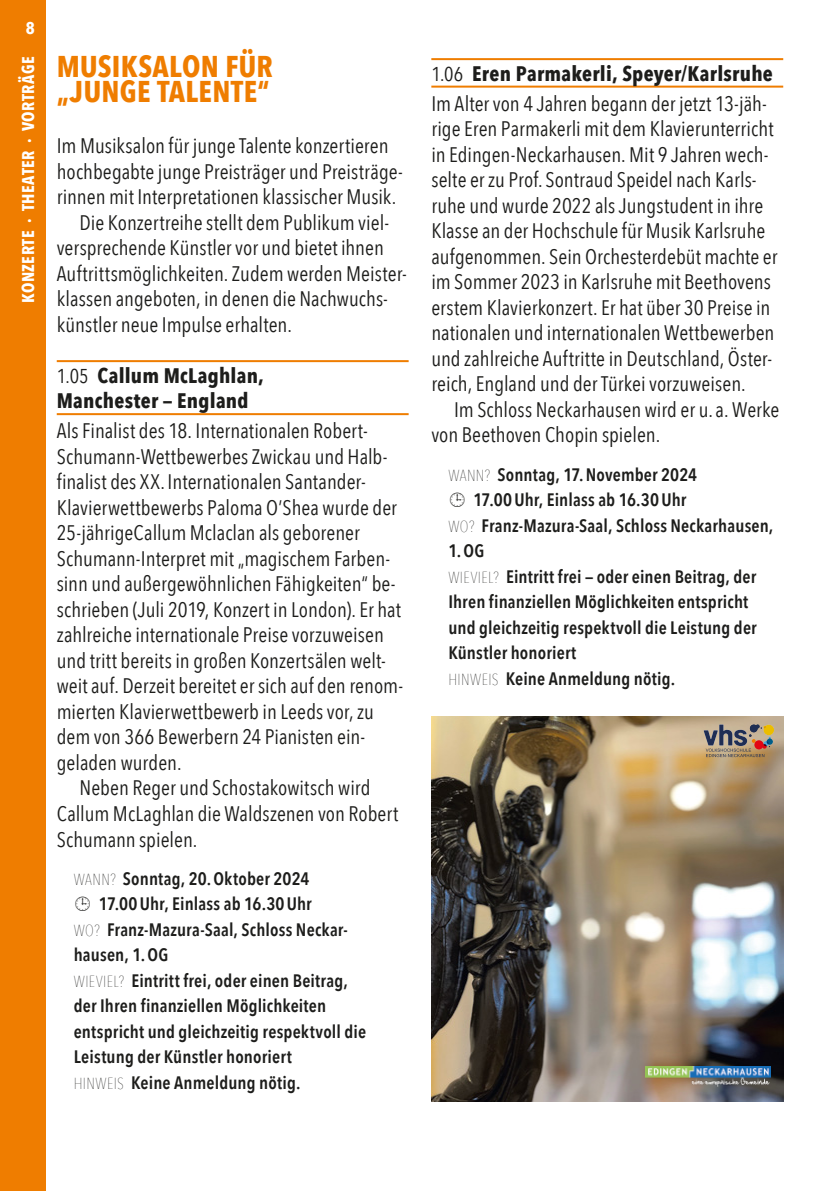
<style>
.page{position:relative;width:840px;height:1191px;background:#fff}
.page>*{position:absolute;margin:0;border:0;box-sizing:border-box;transform-origin:0 0}
.t1{font:700 30px/25.6px "Avenir Next Condensed";letter-spacing:.01em;color:#ef7d00}
.t2{font:21px/25.6px "Avenir Next Condensed";color:#1d1d1b}
.t3{font:700 21px/25.6px "Avenir Next Condensed";letter-spacing:.015em;color:#1d1d1b}
.t4{font:600 18px "Avenir Next Condensed";letter-spacing:.01em;color:#1d1d1b}
.t5{font:700 17px "Avenir Next Condensed";letter-spacing:.025em;color:#fff}
.s1{font-weight:400;font-size:20px}
.s2{font-weight:200;font-size:16px}
.s3{font-size:20px}
.s4{font-weight:700}
</style>
<div class="page">
<div style="left:0;top:0;width:45px;height:1191px;background:#ef7d00"></div>
<hr style="left:57px;top:360px;width:351px;height:2px;background:#ef7d00">
<hr style="left:57px;top:413px;width:351px;height:2px;background:#ef7d00">
<hr style="left:431px;top:86px;width:351px;height:2px;background:#ef7d00">
<hr style="left:431px;top:58px;width:351px;height:2px;background:#ef7d00">
<img style="left:431px;top:716px;width:351px;height:385px">
<img style="left:644px;top:1066px;width:125px;height:20px">
<div style="left:766px;top:738px;width:6px;height:7px;background:#005d89;border-radius:50%"></div>
<div style="left:763px;top:724px;width:10px;height:11px;background:#ebbd00;border-radius:50%"></div>
<svg style="left:703px;top:724px;width:67px;height:33px;background:#9b8774"></svg>
<p class="t5" style="left:26px;top:18px;width:10px">8</p>
<p class="t5" style="left:18px;top:303px;width:248px;rotate:-90deg">KONZERTE · THEATER · VORTRÄGE</p>
<h1 class="t1" style="left:57px;top:53px;width:217px">MUSIKSALON FÜR „JUNGE TALENTE“</h1>
<p class="t2" style="left:57px;top:132px;width:333px">Im Musiksalon für junge Talente konzertieren</p>
<p class="t2" style="left:57px;top:157px;width:346px">hochbegabte junge Preisträger und Preisträge-</p>
<p class="t2" style="left:57px;top:183px;width:341px">rinnen mit Interpretationen klassischer Musik.</p>
<p class="t2" style="left:79px;top:208px;width:311px">Die Konzertreihe stellt dem Publikum viel-</p>
<p class="t2" style="left:57px;top:234px;width:328px">versprechende Künstler vor und bietet ihnen</p>
<p class="t2" style="left:57px;top:260px;width:351px">Auftrittsmöglichkeiten. Zudem werden Meister-</p>
<p class="t2" style="left:57px;top:285px;width:332px">klassen angeboten, in denen die Nachwuchs-</p>
<p class="t2" style="left:57px;top:311px;width:236px">künstler neue Impulse erhalten.</p>
<p class="t3" style="left:57px;top:362px;width:209px"><span class="s1">1.05</span> Callum McLaghlan,<br>Manchester — England</p>
<p class="t2" style="left:57px;top:417px;width:312px">Als Finalist des 18. Internationalen Robert-</p>
<p class="t2" style="left:57px;top:442px;width:332px">Schumann-Wettbewerbes Zwickau und Halb-</p>
<p class="t2" style="left:57px;top:468px;width:310px">finalist des XX. Internationalen Santander-</p>
<p class="t2" style="left:57px;top:493px;width:341px">Klavierwettbewerbs Paloma O’Shea wurde der</p>
<p class="t2" style="left:57px;top:519px;width:304px">25-jährigeCallum Mclaclan als geborener</p>
<p class="t2" style="left:57px;top:544px;width:335px">Schumann-Interpret mit „magischem Farben-</p>
<p class="t2" style="left:57px;top:570px;width:340px">sinn und außergewöhnlichen Fähigkeiten“ be-</p>
<p class="t2" style="left:57px;top:595px;width:345px">schrieben (Juli 2019, Konzert in London). Er hat</p>
<p class="t2" style="left:57px;top:621px;width:328px">zahlreiche internationale Preise vorzuweisen</p>
<p class="t2" style="left:57px;top:646px;width:330px">und tritt bereits in großen Konzertsälen welt-</p>
<p class="t2" style="left:57px;top:672px;width:347px">weit auf. Derzeit bereitet er sich auf den renom-</p>
<p class="t2" style="left:57px;top:697px;width:318px">mierten Klavierwettbewerb in Leeds vor, zu</p>
<p class="t2" style="left:57px;top:723px;width:310px">dem von 366 Bewerbern 24 Pianisten ein-</p>
<p class="t2" style="left:57px;top:749px;width:126px">geladen wurden.</p>
<p class="t2" style="left:79px;top:774px;width:292px">Neben Reger und Schostakowitsch wird</p>
<p class="t2" style="left:57px;top:800px;width:343px">Callum McLaghlan die Waldszenen von Robert</p>
<p class="t2" style="left:57px;top:825px;width:142px">Schumann spielen.</p>
<p class="t4" style="left:74px;top:863px;width:237px"><span class="s2">WANN?</span> Sonntag, 20.Oktober 2024</p>
<p class="t4" style="left:99px;top:888px;width:214px">17.00Uhr, Einlass ab 16.30Uhr</p>
<p class="t4" style="left:74px;top:914px;width:275px"><span class="s2">WO?</span> Franz-Mazura-Saal, Schloss Neckar-</p>
<p class="t4" style="left:74px;top:939px;width:96px">hausen, 1.OG</p>
<p class="t4" style="left:74px;top:965px;width:275px"><span class="s2">WIEVIEL?</span> Eintritt frei, oder einen Beitrag,</p>
<p class="t4" style="left:74px;top:990px;width:254px">der Ihren finanziellen Möglichkeiten</p>
<p class="t4" style="left:74px;top:1016px;width:294px">entspricht und gleichzeitig respektvoll die</p>
<p class="t4" style="left:74px;top:1041px;width:219px">Leistung der Kü nstler honoriert</p>
<p class="t4" style="left:74px;top:1067px;width:228px"><span class="s2">HINWEIS</span> Keine Anmeldung nötig.</p>
<p class="t2" style="left:431px;top:58px;width:343px;line-height:29.8px"><span class="s3">1.06</span> <span class="s4">Eren Parmakerli, Speyer/Karlsruhe<br></span>Im Alter von 4 Jahren begann der jetzt 13-jäh-</p>
<p class="t2" style="left:431px;top:115px;width:347px">rige Eren Parmakerli mit dem Klavierunterricht in Edingen-Neckarhausen. Mit 9 Jahren wech&shy;selte er zu Prof. Sontraud Speidel nach Karls&shy;ruhe und wurde 2022 als Jungstudent in ihre Klasse an der Hochschule für Musik Karlsruhe aufgenommen. Sein Orchesterdebüt machte er im Sommer 2023 in Karlsruhe mit Beethovens erstem Klavierkonzert. Er hat über 30 Preise in nationalen und internationalen Wettbewerben und zahlreiche Auftritte in Deutschland, Öster&shy;reich, England und der Türkei vorzuweisen.</p>
<p class="t2" style="left:431px;top:396px;width:349px;text-indent:23px">Im Schloss Neckarhausen wird er u. a. Werke von Beethoven Chopin spielen.</p>
<p class="t4" style="left:448px;top:459px;width:250px"><span class="s2">WANN?</span> Sonntag, 17.November 2024</p>
<p class="t4" style="left:473px;top:484px;width:214px">17.00Uhr, Einlass ab 16.30Uhr</p>
<p class="t4" style="left:448px;top:510px;width:326px"><span class="s2">WO?</span> Franz-Mazura-Saal, Schloss Neckarhausen,</p>
<p class="t4" style="left:448px;top:535px;width:37px">1.OG</p>
<p class="t4" style="left:448px;top:561px;width:309px"><span class="s2">WIEVIEL?</span> Eintritt frei — oder einen Beitrag, der</p>
<p class="t4" style="left:448px;top:586px;width:301px">Ihren finanziellen Möglichkeiten entspricht</p>
<p class="t4" style="left:448px;top:612px;width:310px">und gleichzeitig respektvoll die Leistung der</p>
<p class="t4" style="left:448px;top:637px;width:129px">Künstler honoriert</p>
<p class="t4" style="left:448px;top:663px;width:228px"><span class="s2">HINWEIS</span> Keine Anmeldung nötig.</p>
</div>
